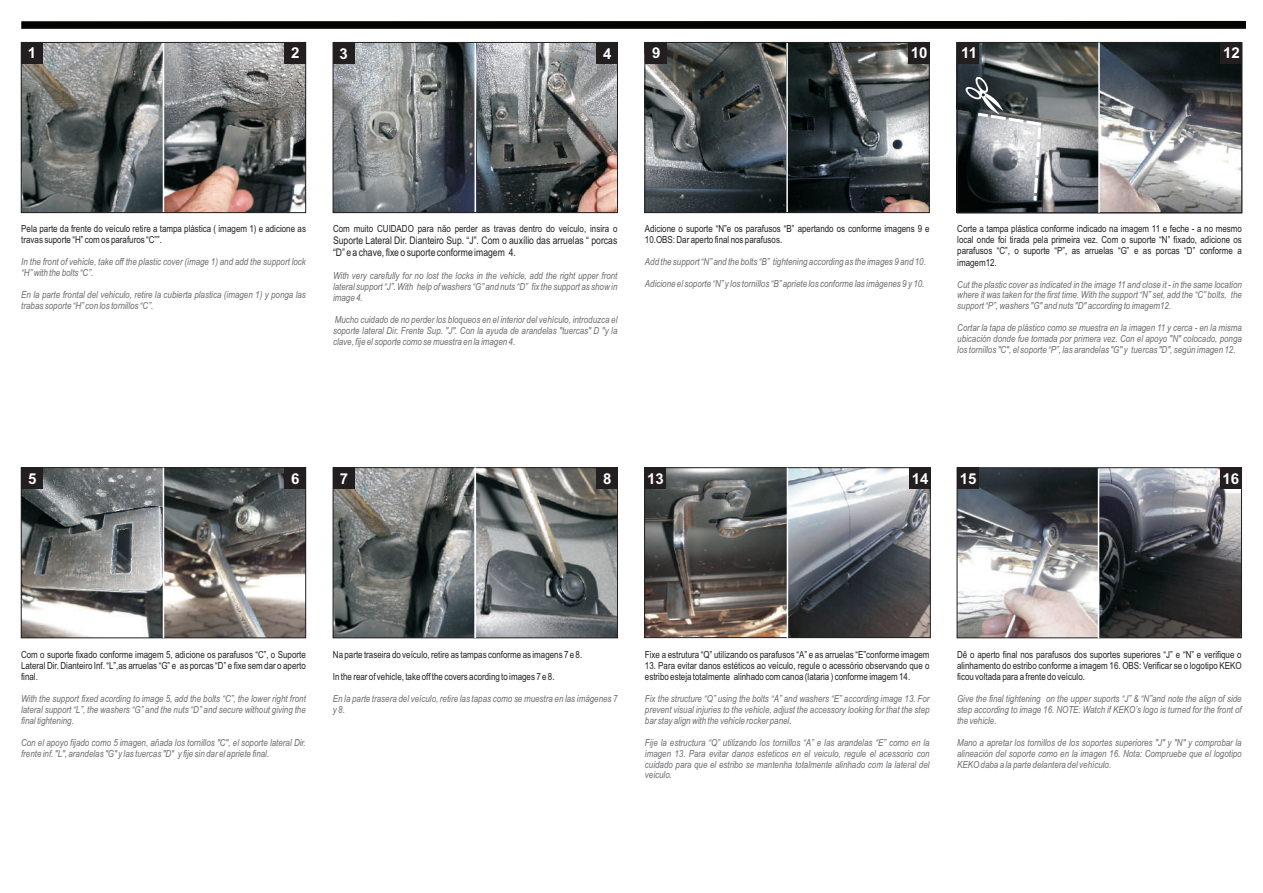
<style>
.page{position:relative;width:1263px;height:893px;background:#fff}
.page>*{position:absolute;margin:0;border:0;box-sizing:border-box;transform-origin:0 0}
.t1{font:700 15px "Arial";color:#fff}
.t2{font:10.5px/11.9px "Arial Narrow";color:#231f20}
.t3{font:italic 9.75px/10.9px "Arial Narrow";color:#6c6d70;text-align:justify}
.t4{font:9.75px/11.1px "Arial Narrow";color:#231f20;text-align:justify}
</style>
<div class="page">
<img style="left:959px;top:469px;width:281px;height:167px">
<div style="left:957px;top:467px;width:285px;height:171px;border:1px solid #231f20"></div>
<hr style="left:1098px;top:468px;width:1px;height:171px;background:#fff">
<div style="left:21px;top:21px;width:1225px;height:8px;background:#040503"></div>
<img style="left:23px;top:469px;width:281px;height:167px">
<div style="left:21px;top:468px;width:22px;height:21px;background:#231f20"></div>
<div style="left:21px;top:467px;width:285px;height:171px;border:1px solid #231f20"></div>
<hr style="left:163px;top:468px;width:1px;height:170px;background:#fff">
<div style="left:284px;top:468px;width:22px;height:21px;background:#231f20"></div>
<img style="left:164px;top:44px;width:140px;height:167px">
<img style="left:23px;top:44px;width:140px;height:167px">
<div style="left:21px;top:42px;width:22px;height:22px;background:#231f20"></div>
<div style="left:21px;top:42px;width:285px;height:171px;border:1px solid #231f20"></div>
<div style="left:284px;top:42px;width:22px;height:22px;background:#231f20"></div>
<img style="left:959px;top:44px;width:281px;height:167px">
<div style="left:957px;top:42px;width:285px;height:171px;border:1px solid #231f20"></div>
<hr style="left:1098px;top:43px;width:2px;height:170px;background:#fff">
<div style="left:1220px;top:42px;width:22px;height:22px;background:#231f20"></div>
<div style="left:957px;top:42px;width:21px;height:22px;background:#231f20"></div>
<svg style="left:964px;top:76px;width:77px;height:125px;background:#6c7174"></svg>
<div style="left:957px;top:468px;width:21px;height:21px;background:#231f20"></div>
<div style="left:1220px;top:468px;width:21px;height:21px;background:#231f20"></div>
<img style="left:335px;top:469px;width:281px;height:167px">
<div style="left:333px;top:468px;width:22px;height:21px;background:#231f20"></div>
<div style="left:333px;top:467px;width:285px;height:171px;border:1px solid #231f20"></div>
<div style="left:596px;top:468px;width:21px;height:21px;background:#231f20"></div>
<hr style="left:474px;top:468px;width:2px;height:170px;background:#fff">
<img style="left:788px;top:469px;width:141px;height:167px">
<img style="left:646px;top:469px;width:140px;height:167px">
<div style="left:644px;top:467px;width:287px;height:171px;border:1px solid #231f20"></div>
<div style="left:645px;top:468px;width:21px;height:21px;background:#231f20"></div>
<div style="left:909px;top:468px;width:21px;height:21px;background:#231f20"></div>
<hr style="left:787px;top:468px;width:1px;height:170px;background:#fff">
<img style="left:335px;top:44px;width:281px;height:167px">
<div style="left:333px;top:43px;width:21px;height:21px;background:#231f20"></div>
<hr style="left:474px;top:42px;width:2px;height:171px;background:#fff">
<div style="left:333px;top:42px;width:285px;height:171px;border:1px solid #231f20"></div>
<div style="left:596px;top:42px;width:21px;height:22px;background:#231f20"></div>
<img style="left:646px;top:44px;width:140px;height:167px">
<img style="left:788px;top:44px;width:140px;height:167px">
<div style="left:908px;top:42px;width:21px;height:22px;background:#231f20"></div>
<div style="left:645px;top:43px;width:21px;height:21px;background:#231f20"></div>
<div style="left:644px;top:42px;width:286px;height:171px;border:1px solid #231f20"></div>
<h1 class="t1" style="left:28px;top:47px;width:10px">1</h1>
<h1 class="t1" style="left:291px;top:48px;width:10px">2</h1>
<h1 class="t1" style="left:339px;top:48px;width:10px">3</h1>
<h1 class="t1" style="left:603px;top:48px;width:10px">4</h1>
<h1 class="t1" style="left:911px;top:47px;width:18px">10</h1>
<h1 class="t1" style="left:652px;top:48px;width:10px">9</h1>
<h1 class="t1" style="left:961px;top:48px;width:17px">11</h1>
<h1 class="t1" style="left:1223px;top:48px;width:18px">12</h1>
<p class="t4" style="left:21px;top:224px;width:286px">Pela parte da frente do veículo retire a tampa plástica ( imagem 1) e adicione as travas suporte “H” com os parafuros “C””.</p>
<p class="t3" style="left:21px;top:257px;width:286px">In the front of vehicle, take off the plastic cover (image 1) and add the support lock “H” with the bolts “C”.</p>
<p class="t3" style="left:21px;top:290px;width:286px">En la parte frontal del vehiculo, retire la cubierta plastica (imagen 1) y ponga las trabas soporte “H” con los tornillos “C”.</p>
<p class="t4" style="left:333px;top:224px;width:286px">Com muito CUIDADO para não perder as travas dentro do veículo, insira o</p>
<p class="t2" style="left:333px;top:235px;width:286px">Suporte Lateral Dir. Dianteiro Sup. “J”. Com o auxílio das arruelas “ porcas “D” e a chave, fixe o suporte conforme imagem 4.</p>
<p class="t3" style="left:333px;top:271px;width:286px">With very carefully for no lost the locks in the vehicle, add the right upper front lateral support “J”. With help of washers “G” and nuts “D” fix the support as show in image 4.</p>
<p class="t3" style="left:333px;top:315px;width:286px">Mucho cuidado de no perder los bloqueos en el interior del vehículo, introduzca el soporte lateral Dir. Frente Sup. "J". Con la ayuda de arandelas "tuercas" D "y la clave, fije el soporte como se muestra en la imagen 4.</p>
<p class="t4" style="left:645px;top:224px;width:286px">Adicione o suporte “N”e os parafusos “B” apertando os conforme imagens 9 e<br>10.OBS: Dar aperto final nos parafusos.</p>
<p class="t3" style="left:645px;top:257px;width:282px">Add the support “N” and the bolts “B” tightening according as the images 9 and 10.</p>
<p class="t3" style="left:645px;top:279px;width:281px">Adicione el soporte “N” y los tornillos “B” apriete los conforme las imágenes 9 y 10.</p>
<p class="t4" style="left:957px;top:224px;width:286px">Corte a tampa plástica conforme indicado na imagem 11 e feche - a no mesmo local onde foi tirada pela primeira vez. Com o suporte “N” fixado, adicione os parafusos “C”, o suporte “P”, as arruelas “G” e as porcas “D” conforme a imagem12.</p>
<p class="t3" style="left:957px;top:279px;width:286px">Cut the plastic cover as indicated in the image 11 and close it - in the same location where it was taken for the first time. With the support “N” set, add the “C” bolts, the support “P”, washers "G" and nuts "D" according to imagem12.</p>
<p class="t3" style="left:957px;top:323px;width:286px">Cortar la tapa de plástico como se muestra en la imagen 11 y cerca - en la misma ubicación donde fue tomada por primera vez. Con el apoyo "N" colocado, ponga los tornillos "C", el soporte “P”, las arandelas "G" y tuercas "D", según imagen 12.</p>
<h1 class="t1" style="left:27px;top:473px;width:11px">15</h1>
<h1 class="t1" style="left:290px;top:473px;width:11px">16</h1>
<h1 class="t1" style="left:340px;top:473px;width:10px">7</h1>
<h1 class="t1" style="left:603px;top:473px;width:10px">8</h1>
<h1 class="t1" style="left:647px;top:473px;width:18px">13</h1>
<h1 class="t1" style="left:912px;top:473px;width:18px">14</h1>
<h1 class="t1" style="left:960px;top:473px;width:18px">15</h1>
<h1 class="t1" style="left:1222px;top:473px;width:18px">16</h1>
<p class="t4" style="left:21px;top:649px;width:286px">Com o suporte fixado conforme imagem 5, adicione os parafusos “C”, o Suporte Lateral Dir. Dianteiro Inf. “L”,as arruelas “G” e as porcas “D” e fixe sem dar o aperto final.</p>
<p class="t3" style="left:21px;top:694px;width:286px">With the support fixed acording to image 5, add the bolts “C”, the lower right front lateral support “L”, the washers “G” and the nuts “D” and secure without giving the final tightening.</p>
<p class="t3" style="left:21px;top:738px;width:286px">Con el apoyo fijado como 5 imagen, añada los tornillos "C", el soporte lateral Dir. frente inf. "L", arandelas "G" y las tuercas "D" y fije sin dar el apriete final.</p>
<p class="t4" style="left:333px;top:649px;width:251px">Na parte traseira do veículo, retire as tampas conforme as imagens 7 e 8.</p>
<p class="t4" style="left:333px;top:672px;width:223px">In the rear of vehicle, take off the covers acording to images 7 e 8.</p>
<p class="t3" style="left:333px;top:694px;width:286px">En la parte trasera del veículo, retire las tapas como se muestra en las imágenes 7 y 8.</p>
<p class="t4" style="left:645px;top:649px;width:286px">Fixe a estrutura “Q” utilizando os parafusos “A” e as arruelas “E”conforme imagem</p>
<p class="t4" style="left:645px;top:661px;width:286px">13. Para evitar danos estéticos ao veículo, regule o acessório observando que o estribo esteja totalmente alinhado com canoa (lataria ) conforme imagem 14.</p>
<p class="t3" style="left:645px;top:694px;width:286px">Fix the structure “Q” using the bolts “A” and washers “E” according image 13. For prevent visual injuries to the vehicle, adjust the accessory looking for that the step bar stay align with the vehicle rocker panel.</p>
<p class="t3" style="left:645px;top:738px;width:286px">Fije la estructura “Q” utilizando los tornillos “A” e las arandelas “E” como en la imagen 13. Para evitar danos esteticos en el veiculo, regule el acessorio con cuidado para que el estribo se mantenha totalmente alinhado com la lateral del veiculo.</p>
<p class="t4" style="left:957px;top:650px;width:286px">Dê o aperto final nos parafusos dos suportes superiores “J” e “N” e verifique o alinhamento do estribo conforme a imagem 16. OBS: Verificar se o logotipo KEKO ficou voltada para a frente do veículo.</p>
<p class="t3" style="left:957px;top:694px;width:286px">Give the final tightening on the upper suports “J” &amp; “N”and note the align of side step according to image 16. NOTE: Watch if KEKO’s logo is turned for the front of the vehicle.</p>
<p class="t3" style="left:957px;top:738px;width:286px">Mano a apretar los tornillos de los soportes superiores "J" y "N" y comprobar la alineación del soporte como en la imagen 16. Nota: Compruebe que el logotipo KEKO daba a la parte delantera del vehículo.</p>
</div>
